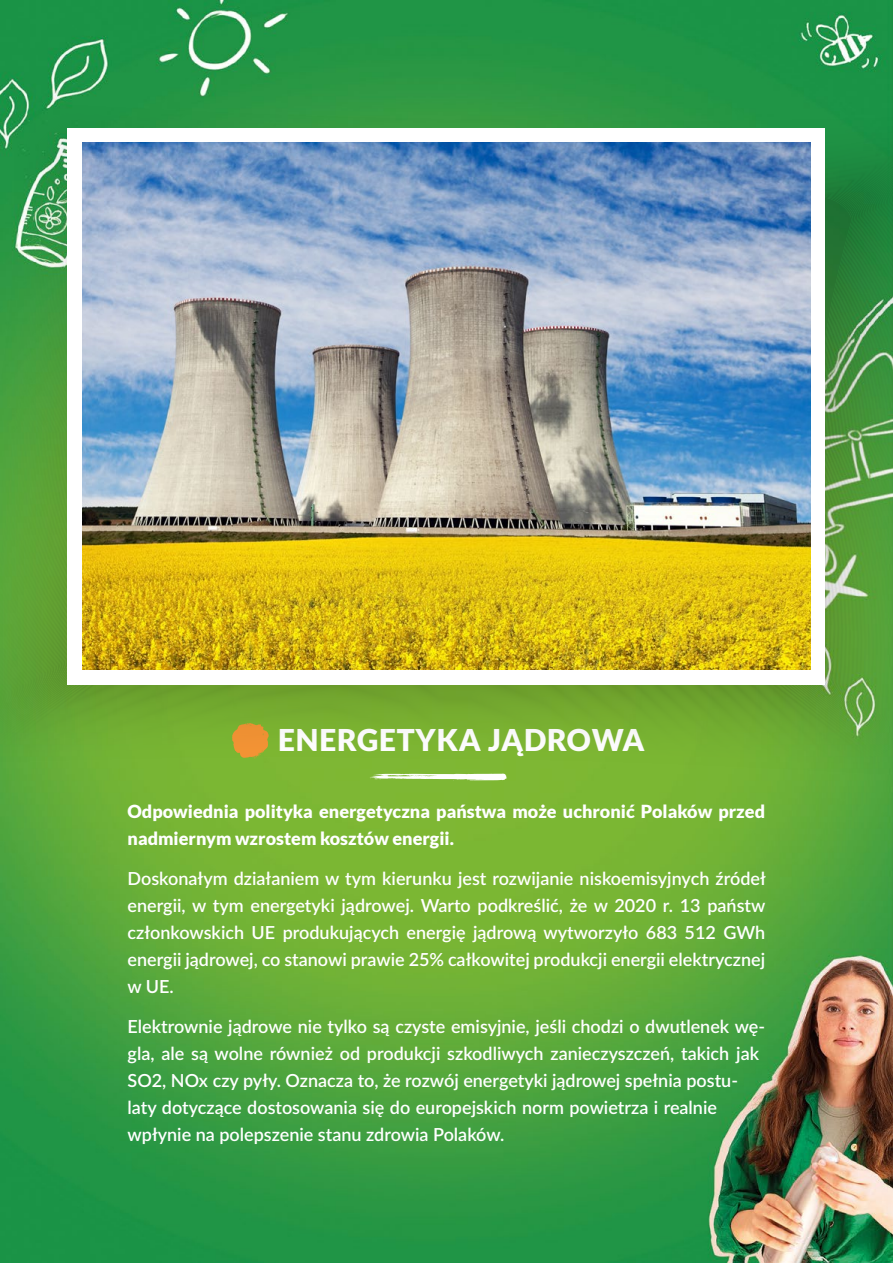
<style>
.page{position:relative;width:893px;height:1263px;background:#fff}
.page>*{position:absolute;margin:0;border:0;box-sizing:border-box;transform-origin:0 0}
.t1{font:900 30px "Lato";letter-spacing:.025em;color:#fff}
.t2{font:600 18px/27px "Lato";color:#fff;text-align:justify}
.t3{font:900 18px/27px "Lato";color:#fff}
</style>
<div class="page">
<img style="left:0;top:0;width:893px;height:1263px">
<svg style="left:825px;top:189px;width:28px;height:491px;background:#559347"></svg>
<div style="left:68px;top:128px;width:757px;height:556px;background:#fff"></div>
<img style="left:83px;top:143px;width:727px;height:527px">
<h1 class="t1" style="left:278px;top:722px;width:368px">ENERGETYKA JĄDROWA</h1>
<p class="t3" style="left:128px;top:798px;width:639px">Odpowiednia polityka energetyczna państwa może uchronić Polaków przed nadmiernym wzrostem kosztów energii.</p>
<p class="t2" style="left:128px;top:864px;width:640px">Doskonałym działaniem w tym kierunku jest rozwijanie niskoemisyjnych źródeł energii, w tym energetyki jądrowej. Warto podkreślić, że w 2020 r. 13 państw członkowskich UE produkujących energię jądrową wytworzyło 683 512 GWh energii jądrowej, co stanowi prawie 25% całkowitej produkcji energii elektrycznej w UE.</p>
<p class="t2" style="left:128px;top:1012px;width:639px;text-align:left">Elektrownie jądrowe nie tylko są czyste emisyjnie, jeśli chodzi o dwutlenek wę&shy;gla, ale są wolne również od produkcji szkodliwych zanieczyszczeń, takich jak SO2, NOx czy pyły. Oznacza to, że rozwój energetyki jądrowej spełnia postu&shy;laty dotyczące dostosowania się do europejskich norm powietrza i realnie wpłynie na polepszenie stanu zdrowia Polaków.</p>
</div>
